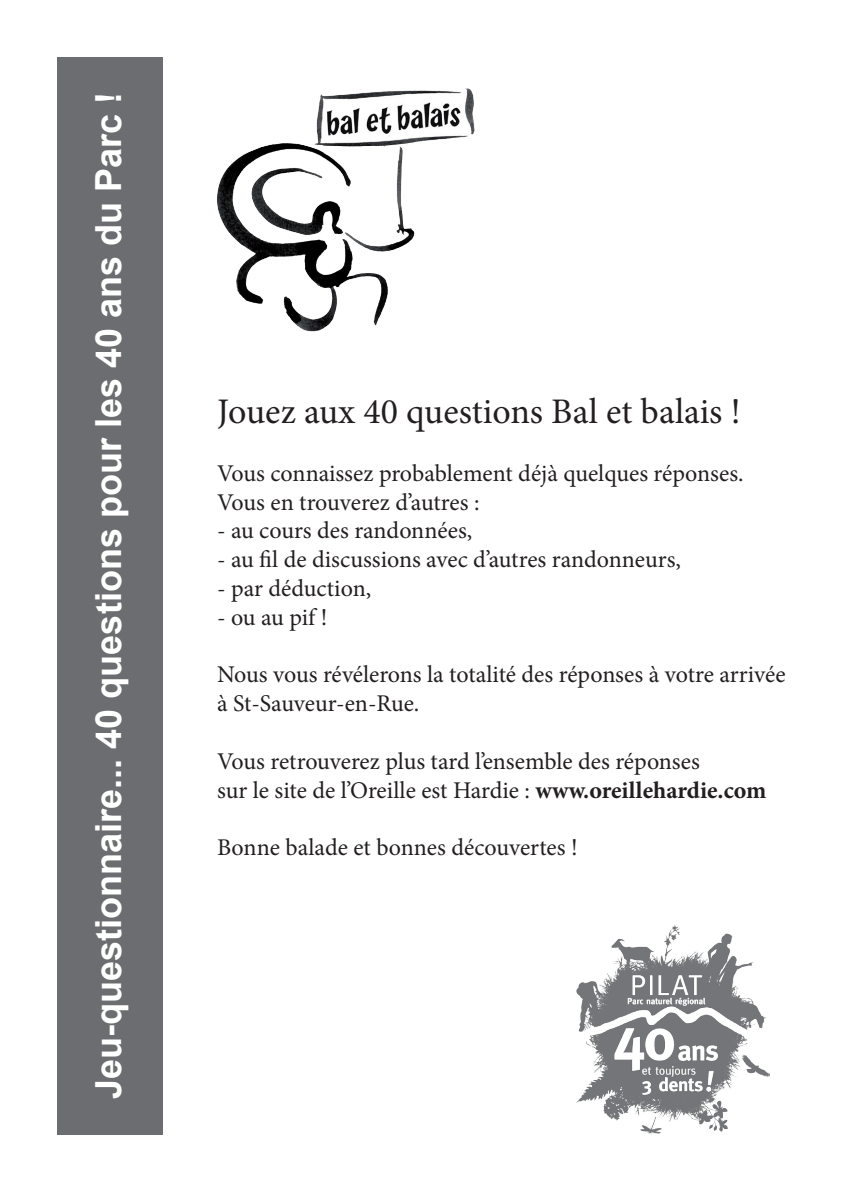
<style>
.page{position:relative;width:851px;height:1191px;background:#fff}
.page>*{position:absolute;margin:0;border:0;box-sizing:border-box;transform-origin:0 0}
.t1{font:700 36px "Arial";color:#fff}
.t2{font:36px "Minion Pro";color:#231f20}
.t3{font:24px/28.8px "Minion Pro";letter-spacing:-.005em;color:#231f20}
.s1{font-weight:700}
</style>
<div class="page">
<div style="left:57px;top:57px;width:106px;height:1077px;background:#6c6d70"></div>
<img style="left:576px;top:925px;width:193px;height:209px">
<img style="left:217px;top:88px;width:258px;height:244px">
<p class="t1" style="left:85px;top:1098px;width:1008px;rotate:-90deg">Jeu-questionnaire... 40 questions pour les 40 ans du Parc !</p>
<p class="t2" style="left:217px;top:387px;width:525px">Jouez aux 40 questions Bal et balais !</p>
<p class="t3" style="left:217px;top:459px;width:528px">Vous connaissez probablement déjà quelques réponses.<br>Vous en trouverez d’autres :</p>
<p class="t3" style="left:217px;top:516px;width:257px">- au cours des randonnées,</p>
<p class="t3" style="left:217px;top:545px;width:465px">- au fil de discussions avec d’autres randonneurs,</p>
<p class="t3" style="left:217px;top:574px;width:156px">- par déduction,</p>
<p class="t3" style="left:217px;top:603px;width:112px">- ou au pif !</p>
<p class="t3" style="left:217px;top:660px;width:570px">Nous vous révélerons la totalité des réponses à votre arrivée à St-Sauveur-en-Rue.</p>
<p class="t3" style="left:217px;top:747px;width:484px">Vous retrouverez plus tard l’ensemble des réponses</p>
<p class="t3" style="left:217px;top:775px;width:551px">sur le site de l’Oreille est Hardie : <span class="s1">www.oreillehardie.com</span></p>
<p class="t3" style="left:217px;top:833px;width:362px">Bonne balade et bonnes découvertes !</p>
</div>
